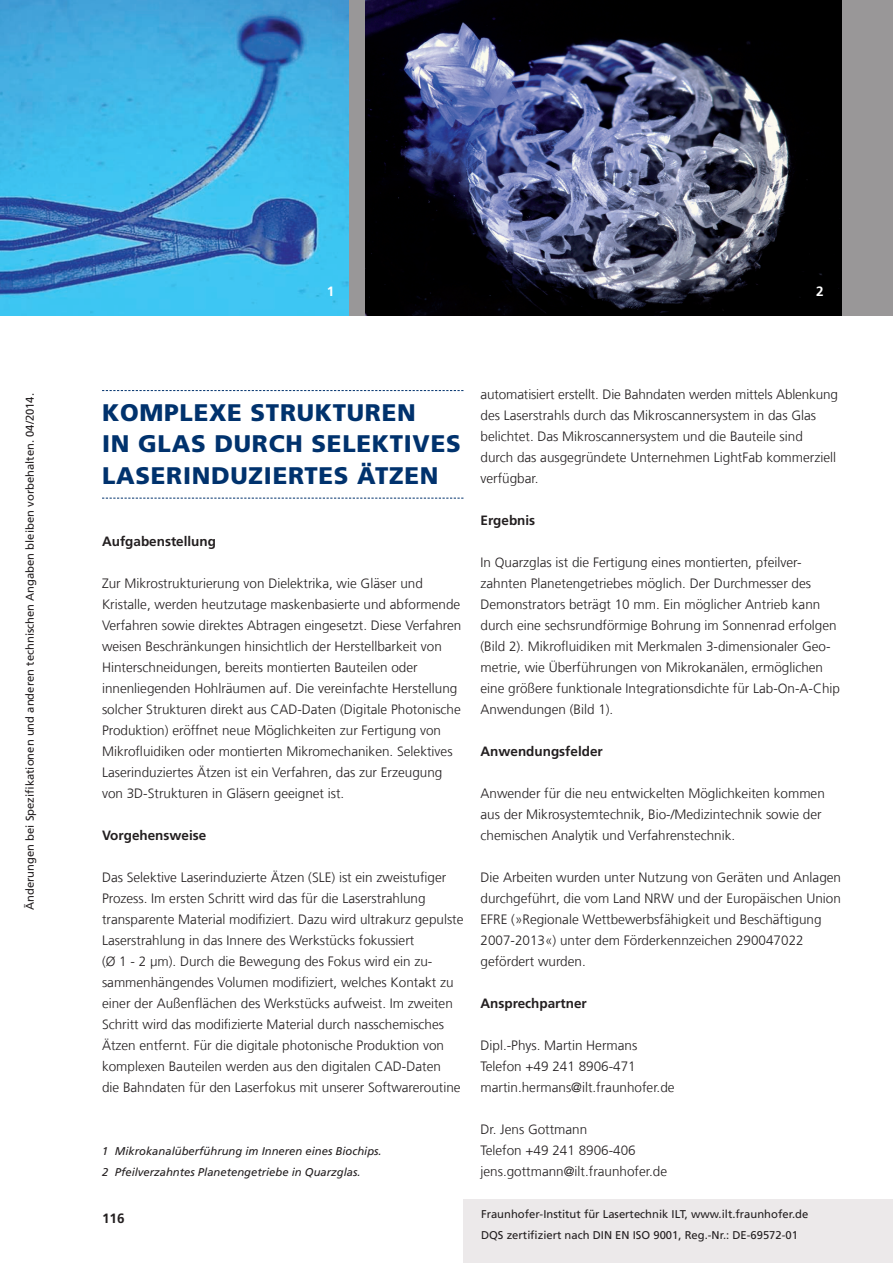
<style>
.page{position:relative;width:893px;height:1263px;background:#fff}
.page>*{position:absolute;margin:0;border:0;box-sizing:border-box;transform-origin:0 0}
.t1{font:900 24px/31.5px "Frutiger LT Com";letter-spacing:.03em;color:#00326d}
.t2{font:300 13.5px/21px "Frutiger LT Com";color:#231f20}
.t3{font:700 13.5px "Frutiger LT Com";color:#231f20}
.t4{font:700 13.5px "Frutiger LT Com";color:#fff}
.t5{font:11.25px/21px "Frutiger LT Com";color:#231f20}
.t6{font:italic 11.25px/21px "Frutiger LT Com";color:#231f20}
</style>
<div class="page">
<div style="left:463px;top:1199px;width:430px;height:64px;background:#ece9ea"></div>
<div style="left:0;top:0;width:893px;height:315px;background:#999798"></div>
<svg style="left:102px;top:390px;width:361px;height:1px"></svg>
<svg style="left:102px;top:498px;width:361px;height:1px"></svg>
<img style="left:0;top:0;width:349px;height:315px">
<img style="left:366px;top:0;width:476px;height:315px">
<p class="t5" style="left:20px;top:910px;width:518px;rotate:-90deg">Änderungen bei Spezifikationen und anderen technischen Angaben bleiben vorbehalten. 04/2014.</p>
<p class="t4" style="left:327px;top:284px;width:9px">1</p>
<p class="t4" style="left:816px;top:284px;width:9px">2</p>
<p class="t4" style="left:811px;top:286px;width:9px">2</p>
<h1 class="t1" style="left:102px;top:397px;width:344px">KOMPLEXE STRUKTURE N<br>IN GLAS DURCH SELEKTIVES<br>LASER</h1>
<h1 class="t1" style="left:183px;top:460px;width:257px">INDUZIERTES ÄTZEN</h1>
<p class="t3" style="left:102px;top:533px;width:116px">Aufgabenstellung</p>
<p class="t2" style="left:102px;top:573px;width:361px">Zur Mikrostrukturierung von Dielektrika, wie Gläser und Kristalle, werden heutzutage maskenbasierte und abformende Verfahren sowie direktes Abtragen eingesetzt. Diese Verfahren weisen Beschränkungen hinsichtlich der Herstellbarkeit von Hinterschneidungen, bereits montierten Bauteilen oder innenliegenden Hohlräumen auf. Die vereinfachte Herstellung solcher Strukturen direkt aus CAD-Daten (Digitale Photonische Produktion) eröffnet neue Möglichkeiten zur Fertigung von Mikrofluidiken oder montierten Mikromechaniken. Selektives Laserinduziertes Ätzen ist ein Verfahren, das zur Erzeugung von 3D-Strukturen in Gläsern geeignet ist.</p>
<p class="t3" style="left:102px;top:827px;width:106px">Vorgehensweise</p>
<p class="t2" style="left:102px;top:867px;width:363px">Das Selektive Laserinduzierte Ätzen (SLE) ist ein zweistufiger Prozess. Im ersten Schritt wird das für die Laserstrahlung transparente Material modifiziert. Dazu wird ultrakurz gepulste Laserstrahlung in das Innere des Werkstücks fokussiert<br>(Ø 1 - 2 µm). Durch die Bewegung des Fokus wird ein zu&shy;sammenhängendes Volumen modifiziert, welches Kontakt zu einer der Außenflächen des Werkstücks aufweist. Im zweiten Schritt wird das modifizierte Material durch nasschemisches Ätzen entfernt. Für die digitale photonische Produktion von komplexen Bauteilen werden aus den digitalen CAD-Daten<br>die Bahndaten für den Laserfokus mit unserer Softwareroutine</p>
<p class="t6" style="left:102px;top:1141px;width:281px">1 Mikrokanalüberführung im Inneren eines Biochips.<br>2 Pfeilverzahntes Planetengetriebe in Quarzglas.</p>
<p class="t2" style="left:480px;top:384px;width:359px">automatisiert erstellt. Die Bahndaten werden mittels Ablenkung des Laserstrahls durch das Mikroscannersystem in das Glas belichtet. Das Mikroscannersystem und die Bauteile sind durch das ausgegründete Unternehmen LightFab kommerziell verfügbar.</p>
<p class="t3" style="left:480px;top:513px;width:56px">Ergebnis</p>
<p class="t2" style="left:480px;top:552px;width:361px">In Quarzglas ist die Fertigung eines montierten, pfeilver&shy;zahnten Planetengetriebes möglich. Der Durchmesser des Demonstrators beträgt 10 mm. Ein möglicher Antrieb kann durch eine sechsrundförmige Bohrung im Sonnenrad erfolgen (Bild 2). Mikrofluidiken mit Merkmalen 3-dimensionaler Geo&shy;metrie, wie Überführungen von Mikrokanälen, ermöglichen eine größere funktionale Integrationsdichte für Lab-On-A-Chip Anwendungen (Bild 1).</p>
<p class="t3" style="left:480px;top:744px;width:124px">Anwendungsfelder</p>
<p class="t2" style="left:480px;top:783px;width:346px">Anwender für die neu entwickelten Möglichkeiten kommen aus der Mikrosystemtechnik, Bio-/Medizintechnik sowie der chemischen Analytik und Verfahrenstechnik.</p>
<p class="t2" style="left:480px;top:867px;width:362px">Die Arbeiten wurden unter Nutzung von Geräten und Anlagen durchgeführt, die vom Land NRW und der Europäischen Union EFRE (»Regionale Wettbewerbsfähigkeit und Beschäftigung 2007-2013«) unter dem Förderkennzeichen 290047022 gefördert wurden.</p>
<p class="t3" style="left:480px;top:996px;width:108px">Ansprechpartner</p>
<p class="t2" style="left:480px;top:1035px;width:196px">Dipl.-Phys. Martin Hermans<br>Telefon +49 241 8906-471 martin.hermans@ilt.fraunhofer.de</p>
<p class="t2" style="left:480px;top:1119px;width:188px">Dr. Jens Gottmann<br>Telefon +49 241 8906-406 jens.gottmann@ilt.fraunhofer.de</p>
<p class="t3" style="left:102px;top:1210px;width:24px">116</p>
<p class="t5" style="left:481px;top:1204px;width:329px">Fraunhofer-Institut für Lasertechnik ILT, www.ilt.fraunhofer.de<br>DQS zertifiziert nach DIN EN ISO 9001, Reg.-Nr.: DE-69572-01</p>
</div>
